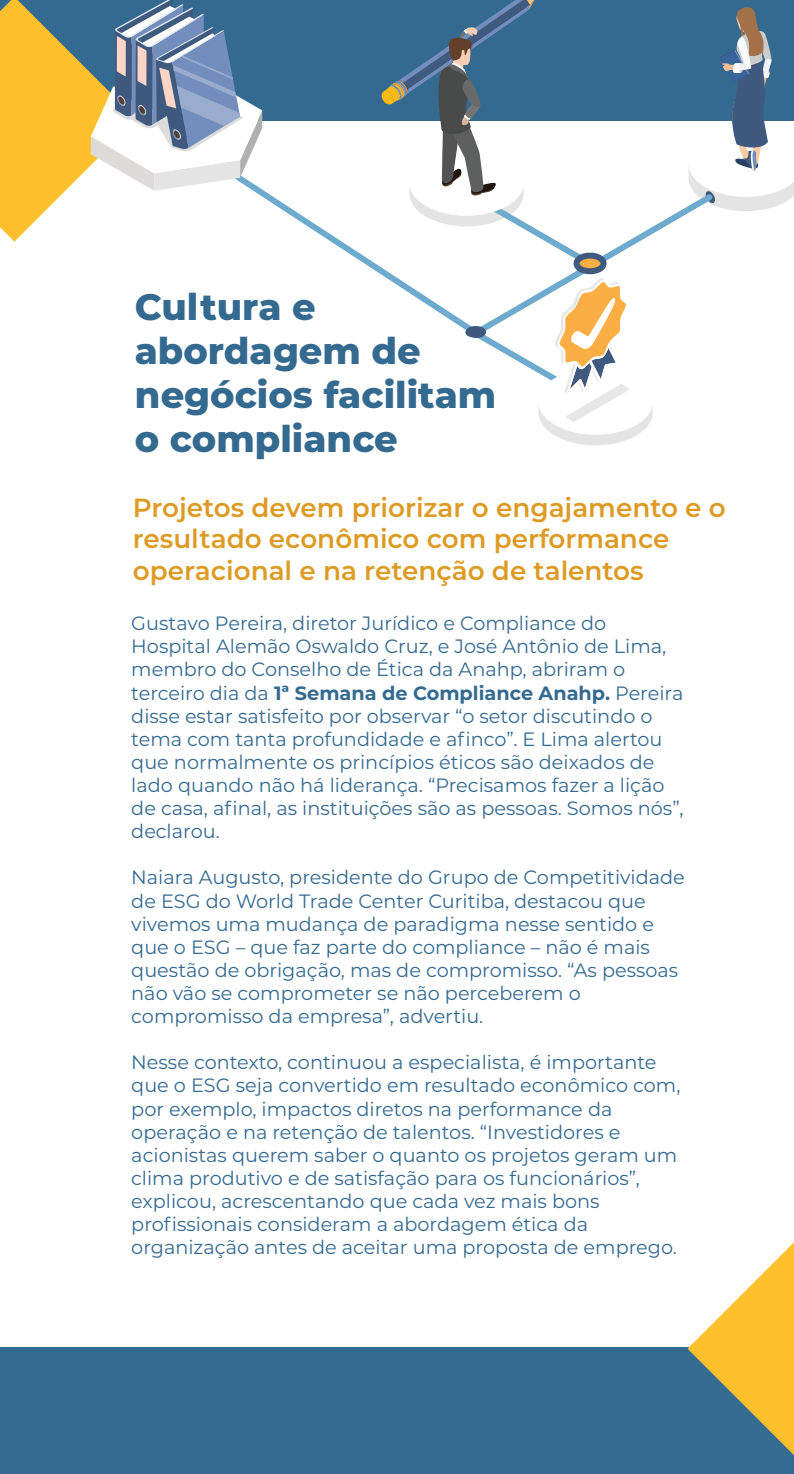
<style>
.page{position:relative;width:794px;height:1474px;background:#fff}
.page>*{position:absolute;margin:0;border:0;box-sizing:border-box;transform-origin:0 0}
.t1{font:800 36.75px/44.1px "Montserrat";color:#346990}
.t2{font:600 26.25px/31.5px "Montserrat";color:#dd9b25}
.t3{font:19.25px/23.1px "Montserrat";color:#346990}
.s1{font-weight:700}
</style>
<div class="page">
<div style="left:0;top:1347px;width:794px;height:126px;background:#346990"></div>
<svg style="left:687px;top:1242px;width:107px;height:213px"></svg>
<div style="left:0;top:0;width:794px;height:121px;background:#346990"></div>
<svg style="left:658px;top:209px;width:29px;height:22px"></svg>
<svg style="left:683px;top:7px;width:111px;height:207px"></svg>
<svg style="left:0;top:0;width:658px;height:445px"></svg>
<h1 class="t1" style="left:135px;top:283px;width:363px">Cultura e abordagem de negócios facilitam o compliance</h1>
<h2 class="t2" style="left:133px;top:490px;width:594px">Projetos devem priorizar o engajamento e o resultado econômico com performance operacional e na retenção de talentos</h2>
<p class="t3" style="left:131px;top:611px;width:554px">Gustavo Pereira, diretor Jurídico e Compliance do Hospital Alemão Oswaldo Cruz, e José Antônio de Lima, membro do Conselho de Ética da Anahp, abriram o terceiro dia da <span class="s1">1ª Semana de Compliance Anahp.</span> Pereira disse estar satisfeito por observar “o setor discutindo o tema com tanta profundidade e afinco”. E Lima alertou que normalmente os princípios éticos são deixados de lado quando não há liderança. “Precisamos fazer a lição de casa, afinal, as instituições são as pessoas. Somos nós”, declarou.</p>
<p class="t3" style="left:131px;top:865px;width:555px">Naiara Augusto, presidente do Grupo de Competitividade de ESG do World Trade Center Curitiba, destacou que vivemos uma mudança de paradigma nesse sentido e que o ESG – que faz parte do compliance – não é mais questão de obrigação, mas de compromisso. “As pessoas não vão se comprometer se não perceberem o compromisso da empresa”, advertiu.</p>
<p class="t3" style="left:131px;top:1050px;width:550px">Nesse contexto, continuou a especialista, é importante que o ESG seja convertido em resultado econômico com, por exemplo, impactos diretos na performance da operação e na retenção de talentos. “Investidores e acionistas querem saber o quanto os projetos geram um clima produtivo e de satisfação para os funcionários”, explicou, acrescentando que cada vez mais bons profissionais consideram a abordagem ética da organização antes de aceitar uma proposta de emprego.</p>
</div>
